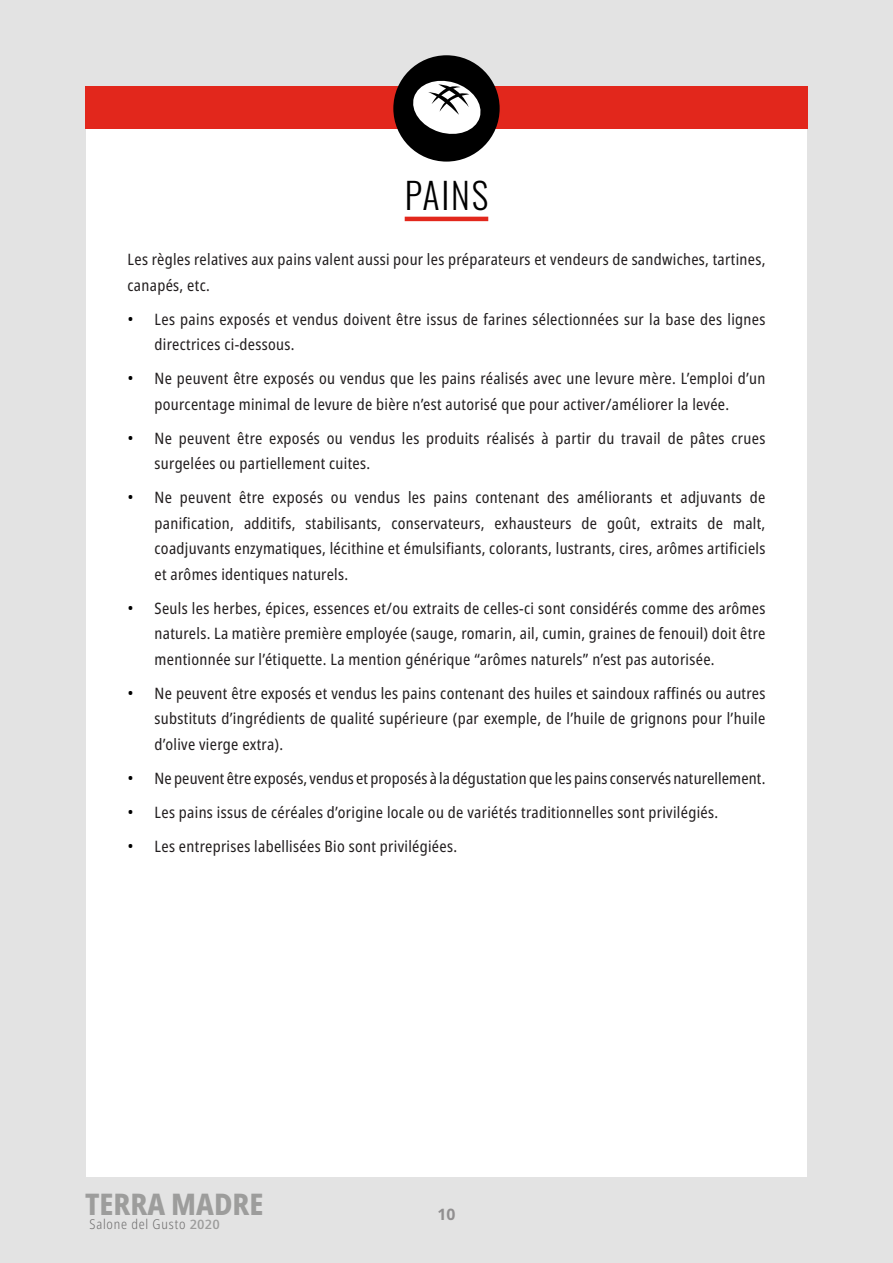
<style>
.page{position:relative;width:893px;height:1263px;background:#fff}
.page>*{position:absolute;margin:0;border:0;box-sizing:border-box;transform-origin:0 0}
.t1{font:300 36px "Oswald";letter-spacing:.05em;color:#000}
.t2{font:800 condensed 29.85px "Noto Sans";color:#9d9d9c}
.t3{font:condensed 15.75px/25.5px "Noto Sans";letter-spacing:.02em;color:#231f20}
.t4{font:700 15.75px "Noto Sans";color:#918f90}
.t5{font:300 condensed 13.5px "Noto Sans";letter-spacing:.06em;color:#706f6f}
.s1{font-stretch:normal;font-size:16.5px;color:#000}
.s2{font-weight:500;font-size:12.9px;color:#9d9d9c}
</style>
<div class="page">
<div style="left:0;top:0;width:893px;height:85px;background:#e3e3e3"></div>
<div style="left:0;top:0;width:85px;height:1263px;background:#e3e3e3"></div>
<div style="left:0;top:1178px;width:893px;height:85px;background:#e3e3e3"></div>
<div style="left:808px;top:0;width:85px;height:1263px;background:#e3e3e3"></div>
<div style="left:86px;top:86px;width:722px;height:43px;background:#e2271c"></div>
<div style="left:393px;top:55px;width:107px;height:107px;background:#000;border-radius:50%"></div>
<svg style="left:413px;top:80px;width:68px;height:54px"></svg>
<hr style="left:405px;top:217px;width:83px;height:4px;background:#e2271c">
<h1 class="t1" style="left:405px;top:163px;width:85px">PAINS</h1>
<p class="t3" style="left:128px;top:247px;width:639px">Les règles relatives aux pains valent aussi pour les préparateurs et vendeurs de sandwiches, tartines, canapés, etc.</p>
<p class="t3" style="left:155px;top:307px;width:612px;text-indent:-27px"><span class="s1">•</span> Les pains exposés et vendus doivent être issus de farines sélectionnées sur la base des lignes directrices ci-dessous.</p>
<p class="t3" style="left:128px;top:366px;width:639px;text-align:center"><span class="s1">•</span> Ne peuvent être exposés ou vendus que les pains réalisés avec une levure mère. L’emploi d’un pourcentage minimal de levure de bière n’est autorisé que pour activer/améliorer la levée.</p>
<p class="t3" style="left:155px;top:426px;width:612px;text-indent:-27px"><span class="s1">•</span> Ne peuvent être exposés ou vendus les produits réalisés à partir du travail de pâtes crues surgelées ou partiellement cuites.</p>
<p class="t3" style="left:155px;top:485px;width:612px;text-align:justify;text-indent:-27px"><span class="s1">•</span> Ne peuvent être exposés ou vendus les pains contenant des améliorants et adjuvants de panification, additifs, stabilisants, conservateurs, exhausteurs de goût, extraits de malt, coadjuvants enzymatiques, lécithine et émulsifiants, colorants, lustrants, cires, arômes artificiels et arômes identiques naturels.</p>
<p class="t3" style="left:155px;top:596px;width:612px;text-align:justify;text-indent:-27px"><span class="s1">•</span> Seuls les herbes, épices, essences et/ou extraits de celles-ci sont considérés comme des arômes naturels. La matière première employée (sauge, romarin, ail, cumin, graines de fenouil) doit être mentionnée sur l’étiquette. La mention générique “arômes naturels” n’est pas autorisée.</p>
<p class="t3" style="left:155px;top:681px;width:612px;text-align:justify;text-indent:-27px"><span class="s1">•</span> Ne peuvent être exposés et vendus les pains contenant des huiles et saindoux raffinés ou autres substituts d’ingrédients de qualité supérieure (par exemple, de l’huile de grignons pour l’huile d’olive vierge extra).</p>
<p class="t3" style="left:128px;top:766px;width:639px"><span class="s1">•</span> Ne peuvent être exposés, vendus et proposés à la dégustation que les pains conservés naturellement.</p>
<p class="t3" style="left:128px;top:800px;width:592px"><span class="s1">•</span> Les pains issus de céréales d’origine locale ou de variétés traditionnelles sont privilégiés.</p>
<p class="t3" style="left:128px;top:834px;width:331px"><span class="s1">•</span> Les entreprises labellisées Bio sont privilégiées.</p>
<h2 class="t2" style="left:85px;top:1182px;width:180px">TERRA MADRE</h2>
<p class="t5" style="left:89px;top:1215px;width:132px">Salone del Gusto <span class="s2">2020</span></p>
<p class="t4" style="left:437px;top:1203px;width:20px">10</p>
</div>
